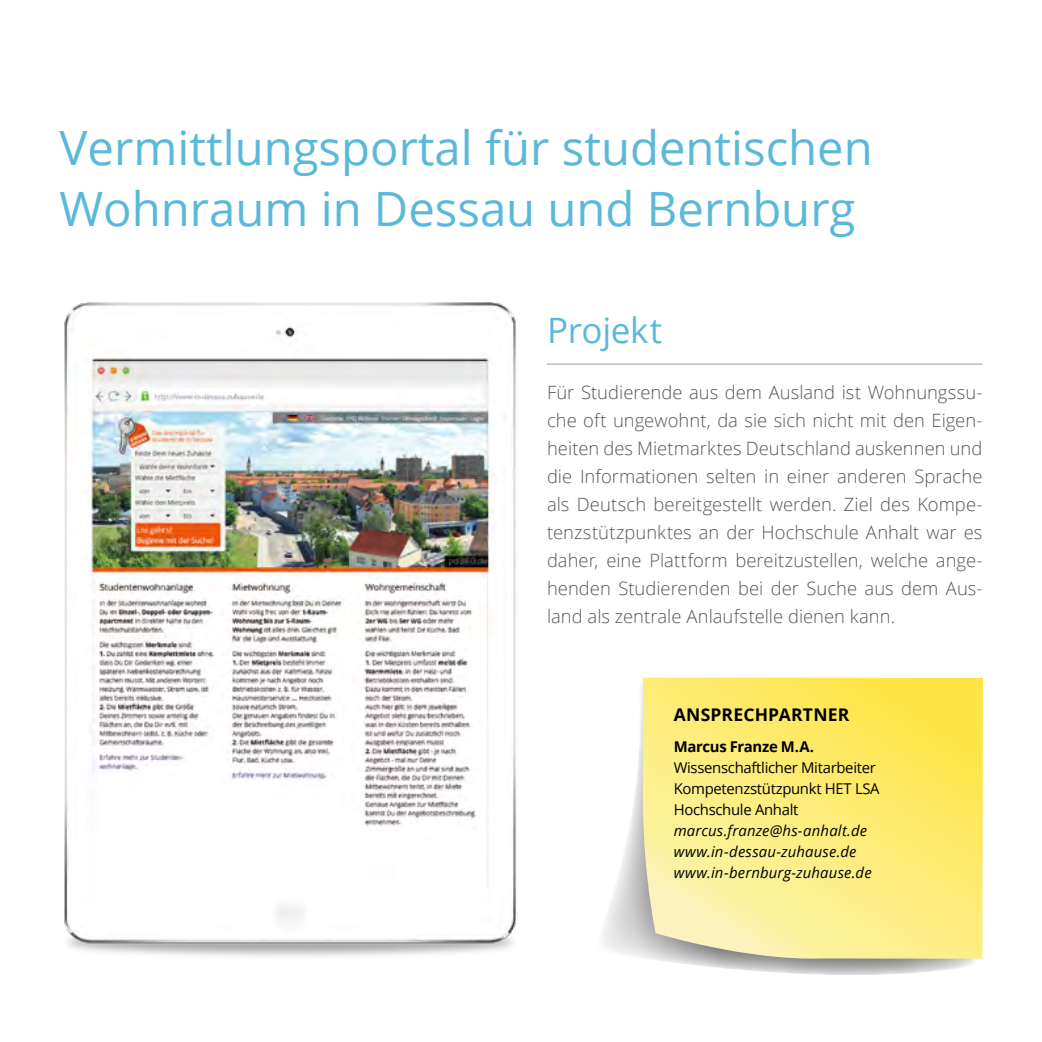
<style>
.page{position:relative;width:1042px;height:1042px;background:#fff}
.page>*{position:absolute;margin:0;border:0;box-sizing:border-box;transform-origin:0 0}
.t1{font:47.25px/61.2px "Open Sans";color:#5ab9d9}
.t2{font:35px "Open Sans";letter-spacing:-.01em;color:#5ab9d9}
.t3{font:300 18.38px/28px "Open Sans";color:#565655;text-align:justify}
.t4{font:700 17.5px "Open Sans";letter-spacing:.015em;color:#000}
.t5{font:italic 14.88px/21px "Open Sans";letter-spacing:.01em;color:#000}
.t6{font:14.88px/21px "Open Sans";letter-spacing:-.02em;color:#000}
.t7{font:700 14.88px "Open Sans";letter-spacing:-.02em;color:#000}
</style>
<div class="page">
<img style="left:64px;top:302px;width:452px;height:655px">
<svg style="left:602px;top:710px;width:372px;height:265px"></svg>
<svg style="left:641px;top:677px;width:342px;height:285px;background:#f9e97e"></svg>
<hr style="left:547px;top:364px;width:435px;height:1px;background:#9c9c9c">
<h1 class="t1" style="left:60px;top:116px;width:815px">Vermittlungsportal für studentischen<br>Wohnraum in Dessau und Bernburg</h1>
<h2 class="t2" style="left:547px;top:306px;width:117px">Projekt</h2>
<p class="t3" style="left:547px;top:378px;width:437px">Für Studierende aus dem Ausland ist Wohnungssu&shy;che oft ungewohnt, da sie sich nicht mit den Eigen&shy;heiten des Mietmarktes Deutschland auskennen und die Informationen selten in einer anderen Sprache als Deutsch bereitgestellt werden. Ziel des Kompe&shy;tenzstützpunktes an der Hochschule Anhalt war es daher, eine Plattform bereitzustellen, welche ange&shy;henden Studierenden bei der Suche aus dem Aus&shy;land als zentrale Anlaufstelle dienen kann.</p>
<p class="t4" style="left:674px;top:702px;width:177px">ANSPRECHPARTNER</p>
<p class="t7" style="left:674px;top:736px;width:142px">Marcus Franze M.A.</p>
<p class="t6" style="left:674px;top:756px;width:208px">Wissenschaftlicher Mitarbeiter<br>Kompetenzstützpunkt HET LSA<br>Hochschule Anhalt</p>
<p class="t5" style="left:674px;top:819px;width:199px">marcus.franze@hs-anhalt.de www.in-dessau-zuhause.de www.in-bernburg-zuhause.de</p>
</div>
